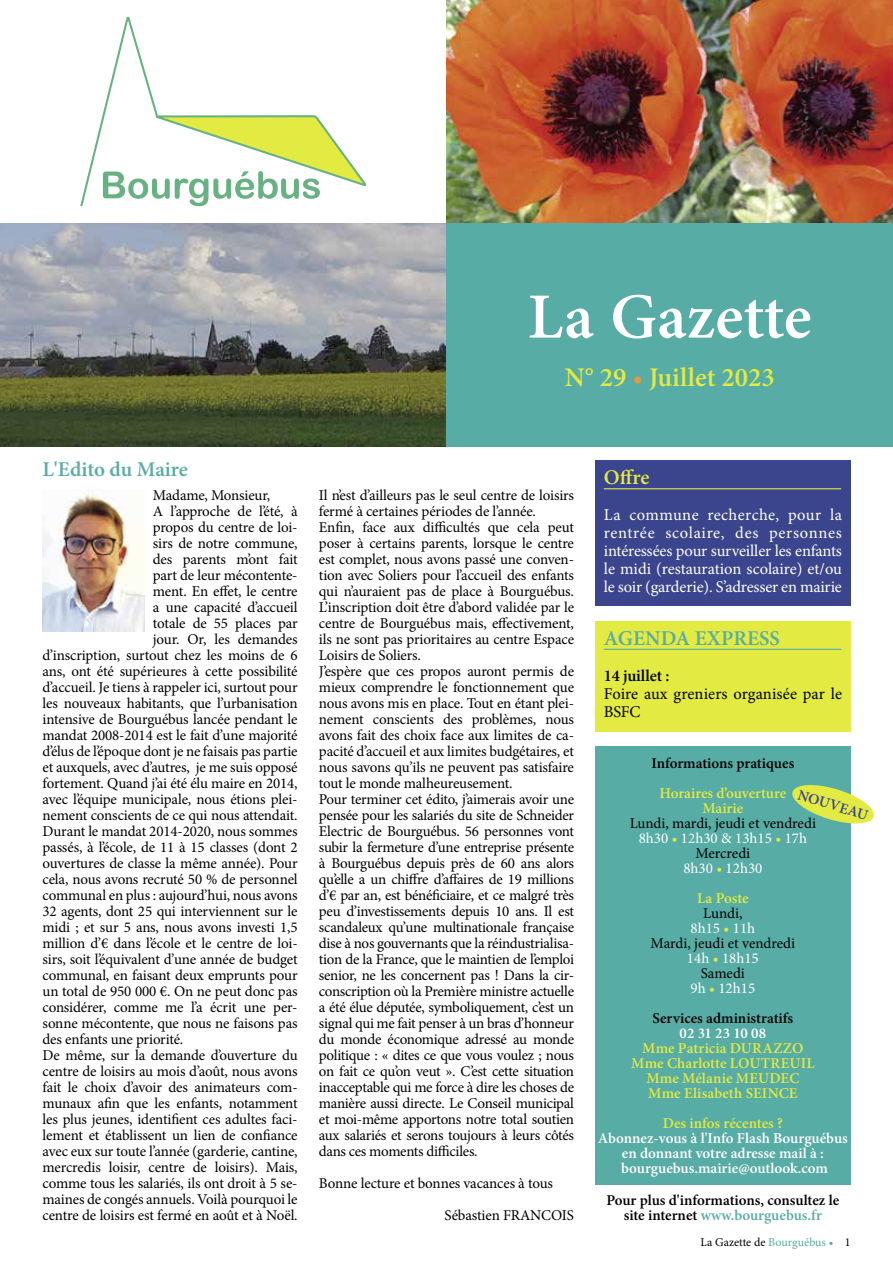
<style>
.page{position:relative;width:893px;height:1263px;background:#fff}
.page>*{position:absolute;margin:0;border:0;box-sizing:border-box;transform-origin:0 0}
.t1{font:600 64.5px "Minion Pro";color:#fff}
.t2{font:600 27px "Minion Pro";color:#e3ea41}
.t3{font:600 21px "Minion Pro";color:#57aca5}
.t4{font:600 21px "Minion Pro";color:#e3ea41}
.t5{font:16.5px/18px "Minion Pro";letter-spacing:-.01em;color:#fff;text-align:justify}
.t6{font:16.5px/18px "Minion Pro";letter-spacing:.005em;color:#000}
.t7{font:600 16.5px "Minion Pro";letter-spacing:-.01em;color:#000}
.t8{font:15px/16px "Minion Pro";letter-spacing:-.015em;color:#000}
.t9{font:600 15px/15px "Minion Pro";color:#e3ea41;text-align:center}
.t10{font:600 15px/15px "Minion Pro";color:#000;text-align:center}
.t11{font:600 15px/15px "Minion Pro";color:#fff;text-align:center}
.t12{font:600 15px "Minion Pro";color:#3a458d}
.t13{font:12px "Minion Pro";color:#000}
.s1{color:#db9b49}
.s2{color:#fff}
.s3{color:#e3ea41}
.s4{color:#57aca5}
</style>
<div class="page">
<img style="left:446px;top:0;width:447px;height:223px">
<img style="left:0;top:223px;width:446px;height:223px">
<div style="left:446px;top:223px;width:447px;height:223px;background:#57aca5"></div>
<svg style="left:80px;top:17px;width:286px;height:189px"></svg>
<img style="left:43px;top:492px;width:102px;height:139px">
<div style="left:595px;top:746px;width:255px;height:438px;background:#57aca5"></div>
<div style="left:595px;top:460px;width:255px;height:146px;background:#3a458d"></div>
<hr style="left:604px;top:488px;width:237px;height:1px;background:#e3ea41">
<div style="left:595px;top:621px;width:255px;height:110px;background:#e3ea41"></div>
<hr style="left:604px;top:649px;width:237px;height:1px;background:#57aca5">
<svg style="left:792px;top:783px;width:82px;height:43px"></svg>
<h1 class="t1" style="left:528px;top:272px;width:285px">La Gazette</h1>
<h2 class="t2" style="left:565px;top:358px;width:212px">N° 29 <span class="s1">•</span> Juillet 2023</h2>
<h3 class="t3" style="left:43px;top:454px;width:147px">L'Edito du Maire</h3>
<p class="t8" style="left:153px;top:487px;width:119px">Madame, Monsieur,</p>
<p class="t8" style="left:153px;top:503px;width:146px">A l’approche de l’été, à</p>
<p class="t8" style="left:153px;top:519px;width:146px">propos du centre de loi-</p>
<p class="t8" style="left:153px;top:535px;width:146px">sirs de notre commune,</p>
<p class="t8" style="left:153px;top:551px;width:146px">des parents m’ont fait</p>
<p class="t8" style="left:153px;top:567px;width:146px">part de leur mécontente-</p>
<p class="t8" style="left:153px;top:583px;width:146px">ment. En effet, le centre</p>
<p class="t8" style="left:153px;top:599px;width:146px">a une capacité d’accueil</p>
<p class="t8" style="left:153px;top:615px;width:146px">totale de 55 places par</p>
<p class="t8" style="left:153px;top:631px;width:146px">jour. Or, les demandes</p>
<p class="t8" style="left:43px;top:647px;width:257px">d’inscription, surtout chez les moins de 6</p>
<p class="t8" style="left:43px;top:663px;width:257px">ans, ont été supérieures à cette possibilité</p>
<p class="t8" style="left:43px;top:679px;width:257px">d’accueil. Je tiens à rappeler ici, surtout pour</p>
<p class="t8" style="left:43px;top:695px;width:257px">les nouveaux habitants, que l’urbanisation</p>
<p class="t8" style="left:43px;top:711px;width:257px">intensive de Bourguébus lancée pendant le</p>
<p class="t8" style="left:43px;top:727px;width:257px">mandat 2008-2014 est le fait d’une majorité</p>
<p class="t8" style="left:43px;top:743px;width:257px">d’élus de l’époque dont je ne faisais pas partie</p>
<p class="t8" style="left:43px;top:759px;width:257px">et auxquels, avec d’autres, je me suis opposé</p>
<p class="t8" style="left:43px;top:775px;width:257px">fortement. Quand j’ai été élu maire en 2014,</p>
<p class="t8" style="left:43px;top:791px;width:257px">avec l’équipe municipale, nous étions plei-</p>
<p class="t8" style="left:43px;top:807px;width:257px">nement conscients de ce qui nous attendait.</p>
<p class="t8" style="left:43px;top:823px;width:257px">Durant le mandat 2014-2020, nous sommes</p>
<p class="t8" style="left:43px;top:839px;width:257px">passés, à l’école, de 11 à 15 classes (dont 2</p>
<p class="t8" style="left:43px;top:855px;width:257px">ouvertures de classe la même année). Pour</p>
<p class="t8" style="left:43px;top:871px;width:257px">cela, nous avons recruté 50 % de personnel</p>
<p class="t8" style="left:43px;top:887px;width:257px">communal en plus : aujourd’hui, nous avons</p>
<p class="t8" style="left:43px;top:903px;width:257px">32 agents, dont 25 qui interviennent sur le</p>
<p class="t8" style="left:43px;top:919px;width:257px">midi ; et sur 5 ans, nous avons investi 1,5</p>
<p class="t8" style="left:43px;top:935px;width:257px">million d’€ dans l’école et le centre de loi-</p>
<p class="t8" style="left:43px;top:951px;width:257px">sirs, soit l’équivalent d’une année de budget</p>
<p class="t8" style="left:43px;top:967px;width:257px">communal, en faisant deux emprunts pour</p>
<p class="t8" style="left:43px;top:983px;width:257px">un total de 950 000 €. On ne peut donc pas</p>
<p class="t8" style="left:43px;top:999px;width:257px">considérer, comme me l’a écrit une per-</p>
<p class="t8" style="left:43px;top:1015px;width:257px">sonne mécontente, que nous ne faisons pas</p>
<p class="t8" style="left:43px;top:1031px;width:142px">des enfants une priorité.</p>
<p class="t8" style="left:43px;top:1047px;width:257px">De même, sur la demande d’ouverture du</p>
<p class="t8" style="left:43px;top:1063px;width:257px">centre de loisirs au mois d’août, nous avons</p>
<p class="t8" style="left:43px;top:1079px;width:257px">fait le choix d’avoir des animateurs com-</p>
<p class="t8" style="left:43px;top:1095px;width:257px">munaux afin que les enfants, notamment</p>
<p class="t8" style="left:43px;top:1111px;width:257px">les plus jeunes, identifient ces adultes faci-</p>
<p class="t8" style="left:43px;top:1127px;width:257px">lement et établissent un lien de confiance</p>
<p class="t8" style="left:43px;top:1143px;width:257px">avec eux sur toute l’année (garderie, cantine,</p>
<p class="t8" style="left:43px;top:1159px;width:257px">mercredis loisir, centre de loisirs). Mais,</p>
<p class="t8" style="left:43px;top:1175px;width:257px">comme tous les salariés, ils ont droit à 5 se-</p>
<p class="t8" style="left:43px;top:1191px;width:257px">maines de congés annuels. Voilà pourquoi le</p>
<p class="t8" style="left:43px;top:1207px;width:257px">centre de loisirs est fermé en août et à Noël.</p>
<p class="t8" style="left:319px;top:487px;width:257px">Il n’est d’ailleurs pas le seul centre de loisirs fermé à certaines périodes de l’année.<br>Enfin, face aux difficultés que cela peut poser à certains parents, lorsque le centre est complet, nous avons passé une conven&shy;tion avec Soliers pour l’accueil des enfants qui n’auraient pas de place à Bourguébus.<br>L’inscription doit être d’abord validée par le centre de Bourguébus mais, effectivement, ils ne sont pas prioritaires au centre Espace Loisirs de Soliers.<br>J’espère que ces propos auront permis de mieux comprendre le fonctionnement que nous avons mis en place. Tout en étant plei&shy;nement conscients des problèmes, nous avons fait des choix face aux limites de ca&shy;pacité d’accueil et aux limites budgétaires, et nous savons qu’ils ne peuvent pas satisfaire tout le monde malheureusement.<br>Pour terminer cet édito, j’aimerais avoir une pensée pour les salariés du site de Schneider Electric de Bourguébus. 56 personnes vont subir la fermeture d’une entreprise présente à Bourguébus depuis près de 60 ans alors qu’elle a un chiffre d’affaires de 19 millions d’€ par an, est bénéficiaire, et ce malgré très peu d’investissements depuis 10 ans. Il est scandaleux qu’une multinationale française dise à nos gouvernants que la réindustrialisa&shy;tion de la France, que le maintien de l’emploi senior, ne les concernent pas ! Dans la cir&shy;conscription où la Première ministre actuelle a été élue députée, symboliquement, c’est un signal qui me fait penser à un bras d’honneur du monde économique adressé au monde politique : « dites ce que vous voulez ; nous on fait ce qu’on veut ». C’est cette situation inacceptable qui me force à dire les choses de manière aussi directe. Le Conseil municipal et moi-même apportons notre total soutien aux salariés et serons toujours à leurs côtés dans ces moments difficiles.</p>
<p class="t8" style="left:445px;top:1167px;width:131px;line-height:32px;text-indent:-126px">Bonne lecture et bonnes vacances à tous<br>Sébastien FRANCOIS</p>
<h3 class="t4" style="left:604px;top:463px;width:47px">Offre</h3>
<p class="t5" style="left:604px;top:506px;width:240px">La commune recherche, pour la rentrée scolaire, des personnes intéressées pour surveiller les enfants le midi (restauration scolaire) et/ou le soir (garderie). S’adresser en mairie</p>
<h3 class="t3" style="left:604px;top:623px;width:178px">AGENDA EXPRESS</h3>
<p class="t7" style="left:604px;top:664px;width:67px">14 juillet :</p>
<p class="t6" style="left:604px;top:684px;width:240px">Foire aux greniers organisée par le<br>BSFC</p>
<p class="t10" style="left:651px;top:756px;width:144px">Informations pratiques</p>
<p class="t9" style="left:659px;top:786px;width:128px">Horaires d’ouverture<br>Mairie</p>
<p class="t8" style="left:630px;top:816px;width:188px;line-height:15px;text-align:center">Lundi, mardi, jeudi et vendredi<br><span class="s2">8h30</span> <span class="s3">•</span> <span class="s2">12h30 &amp; 13h15</span> <span class="s3">•</span> <span class="s2">17h<br></span>Mercredi<br><span class="s2">8h30</span> <span class="s3">•</span> <span class="s2">12h30</span></p>
<p class="t9" style="left:697px;top:891px;width:53px">La Poste</p>
<p class="t8" style="left:651px;top:906px;width:146px;line-height:15px;text-align:center">Lundi,<br><span class="s2">8h15</span> <span class="s3">•</span> <span class="s2">11h<br></span>Mardi, jeudi et vendredi<br><span class="s2">14h</span> <span class="s3">•</span> <span class="s2">18h15<br></span>Samedi<br><span class="s2">9h</span> <span class="s3">•</span> <span class="s2">12h15</span></p>
<p class="t10" style="left:653px;top:1011px;width:142px">Services administratifs</p>
<p class="t11" style="left:680px;top:1026px;width:88px">02 31 23 10 08</p>
<p class="t9" style="left:631px;top:1041px;width:185px">Mme Patricia DURAZZO<br>Mme Charlotte LOUTREUIL<br>Mme Mélanie MEUDEC<br>Mme Elisabeth SEINCE</p>
<p class="t9" style="left:663px;top:1116px;width:122px">Des infos récentes ?</p>
<p class="t11" style="left:598px;top:1131px;width:251px">Abonnez-vous à l'Info Flash Bourguébus en donnant votre adresse mail à : bourguebus.mairie@outlook.com</p>
<p class="t10" style="left:606px;top:1193px;width:234px">Pour plus d'informations, consultez le site internet <span class="s4">www.bourguebus.fr</span></p>
<p class="t12" style="left:801px;top:784px;width:74px;rotate:17deg">NOUVEAU</p>
<p class="t13" style="left:700px;top:1234px;width:151px">La Gazette de <span class="s4">Bourguébus •</span> 1</p>
</div>
